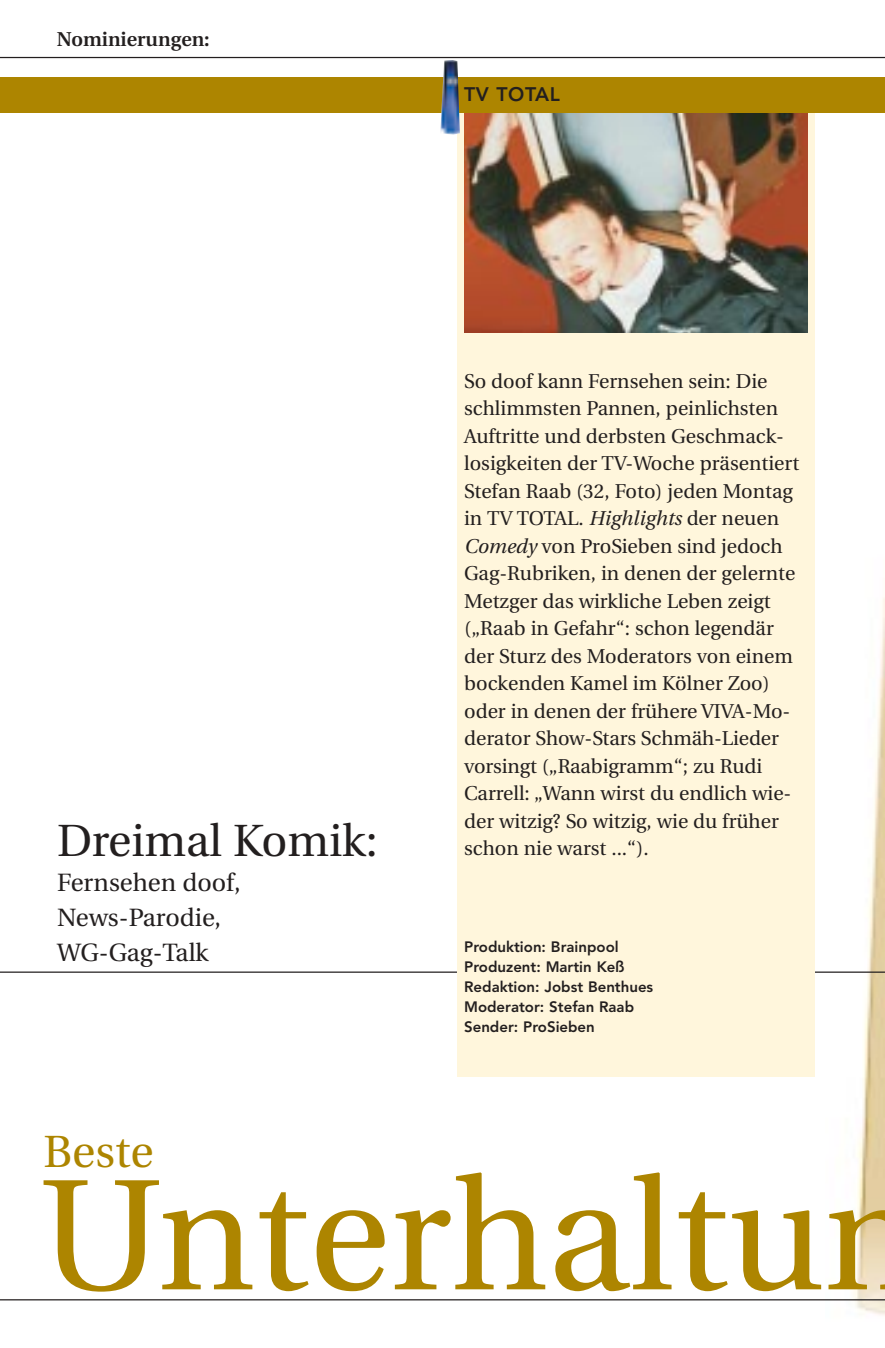
<style>
.page{position:relative;width:885px;height:1348px;background:#fff}
.page>*{position:absolute;margin:0;border:0;box-sizing:border-box;transform-origin:0 0}
.t1{font:157.5px "Utopia";color:#ad8500}
.t2{font:45px "Utopia";color:#231f1f}
.t3{font:45px "Utopia";color:#ad8500}
.t4{font:25px/35px "Utopia";color:#231f1f}
.t5{font:20px/27.5px "Utopia";color:#231f1f}
.t6{font:600 20px "Utopia";color:#231f1f}
.t7{font:800 19.5px "Avenir";letter-spacing:.03em;color:#231f1f}
.t8{font:800 15px/20px "Avenir";color:#231f1f}
.s1{font-style:italic}
</style>
<div class="page">
<img style="left:825px;top:597px;width:60px;height:719px">
<hr style="left:0;top:971px;width:885px;height:1px;background:#231f1f">
<hr style="left:0;top:57px;width:885px;height:1px;background:#231f1f">
<div style="left:457px;top:109px;width:358px;height:967px;background:#fff6dc"></div>
<img style="left:464px;top:112px;width:344px;height:220px">
<div style="left:0;top:77px;width:885px;height:35px;background:#ad8500"></div>
<hr style="left:0;top:1299px;width:885px;height:1px;background:#231f1f">
<img style="left:440px;top:60px;width:20px;height:75px">
<p class="t6" style="left:57px;top:31px;width:155px">Nominierungen:</p>
<p class="t7" style="left:464px;top:86px;width:97px">TV TOTAL</p>
<h2 class="t2" style="left:57px;top:822px;width:322px">Dreimal Komik:</h2>
<p class="t4" style="left:57px;top:867px;width:185px">Fernsehen doof,<br>News-Parodie,<br>WG-Gag-Talk</p>
<h2 class="t3" style="left:43px;top:1133px;width:112px">Beste</h2>
<p class="t5" style="left:464px;top:369px;width:337px">So doof kann Fernsehen sein: Die schlimmsten Pannen, peinlichsten Auftritte und derbsten Geschmack&shy;losigkeiten der TV-Woche präsentiert Stefan Raab (32, Foto) jeden Montag in TV TOTAL. <span class="s1">Highlights</span> der neuen <span class="s1">Comedy</span> von ProSieben sind jedoch Gag-Rubriken, in denen der gelernte Metzger das wirkliche Leben zeigt („Raab in Gefahr“: schon legendär der Sturz des Moderators von einem bockenden Kamel im Kölner Zoo) oder in denen der frühere VIVA-Mo&shy;derator Show-Stars Schmäh-Lieder vorsingt („Raabigramm“; zu Rudi Carrell: „Wann wirst du endlich wie&shy;der witzig? So witzig, wie du früher schon nie warst ...“).</p>
<p class="t8" style="left:464px;top:938px;width:191px">Produktion: Brainpool<br>Produzent: Martin Keß<br>Redaktion: Jobst Benthues<br>Moderator: Stefan Raab<br>Sender: ProSieben</p>
<h1 class="t1" style="left:39px;top:1172px;width:884px">Unterhaltun</h1>
</div>
